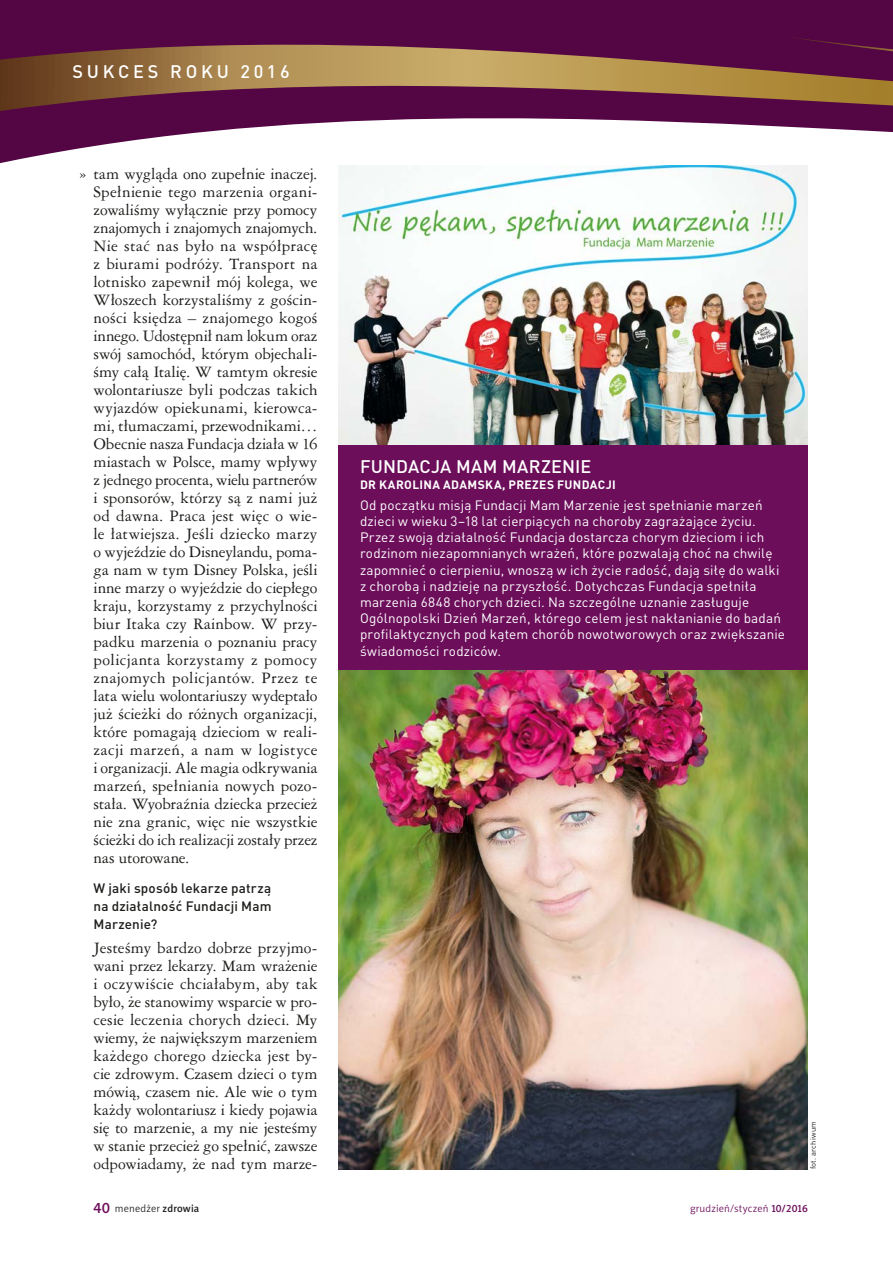
<style>
.page{position:relative;width:893px;height:1263px;background:#fff}
.page>*{position:absolute;margin:0;border:0;box-sizing:border-box;transform-origin:0 0}
.t1{font:500 18px "DIN Pro";letter-spacing:.005em;color:#fff}
.t2{font:500 18px "DIN Pro";letter-spacing:.21em;color:#fff}
.t3{font:15px/18px "Ameri Garmnd PL";letter-spacing:-.005em;color:#1d1d1b;text-align:justify}
.t4{font:13.5px/16.2px "DIN Pro";letter-spacing:.01em;color:#fff}
.t5{font:500 13.5px/18px "DIN Pro";letter-spacing:.01em;color:#1d1d1b;text-align:justify}
.t6{font:700 12px "DIN Pro";letter-spacing:.03em;color:#fff}
.t7{font:10.5px "Naomi Sans EFNTT Light";letter-spacing:.015em;color:#6c0e5a}
.t8{font:10.5px "Naomi Sans EFNTT Light";letter-spacing:.015em;color:#1d1d1b}
.t9{font:7.5px "DIN Pro";letter-spacing:.025em;color:#1d1d1b}
.s1{font-family:"Naomi Sans EFNTT Medium";font-size:15px;color:#6c0e5a}
.s2{font-family:"Naomi Sans EFNTT Medium"}
</style>
<div class="page">
<svg style="left:0;top:0;width:893px;height:168px;fill:#540644"></svg>
<svg style="left:0;top:45px;width:893px;height:66px;background:#844f46"></svg>
<svg style="left:784px;top:36px;width:109px;height:15px;background:#560b42"></svg>
<div style="left:339px;top:438px;width:469px;height:239px;background:#6c0e5a"></div>
<img style="left:339px;top:671px;width:469px;height:498px">
<img style="left:339px;top:166px;width:469px;height:279px">
<p class="t2" style="left:72px;top:59px;width:219px">SUKCES ROKU 2016</p>
<p class="t3" style="left:94px;top:165px;width:225px">tam wygląda ono zupełnie inaczej.<br>Spełnienie tego marzenia organi&shy;zowaliśmy wyłącznie przy pomocy znajomych i znajomych znajomych.<br>Nie stać nas było na współpracę z biurami podróży. Transport na lotnisko zapewnił mój kolega, we Włoszech korzystaliśmy z gościn&shy;ności księdza – znajomego kogoś innego. Udostępnił nam lokum oraz swój samochód, którym objechali&shy;śmy całą Italię. W tamtym okresie wolontariusze byli podczas takich wyjazdów opiekunami, kierowca&shy;mi, tłumaczami, przewodnikami… Obecnie nasza Fundacja działa w 16 miastach w Polsce, mamy wpływy z jednego procenta, wielu partnerów i sponsorów, którzy są z nami już od dawna. Praca jest więc o wie&shy;le łatwiejsza. Jeśli dziecko marzy o wyjeździe do Disneylandu, poma&shy;ga nam w tym Disney Polska, jeśli inne marzy o wyjeździe do ciepłego kraju, korzystamy z przychylności biur Itaka czy Rainbow. W przy&shy;padku marzenia o poznaniu pracy policjanta korzystamy z pomocy znajomych policjantów. Przez te lata wielu wolontariuszy wydeptało już ścieżki do różnych organizacji, które pomagają dzieciom w reali&shy;zacji marzeń, a nam w logistyce i organizacji. Ale magia odkrywania marzeń, spełniania nowych pozo&shy;stała. Wyobraźnia dziecka przecież nie zna granic, więc nie wszystkie ścieżki do ich realizacji zostały przez nas utorowane.</p>
<p class="t5" style="left:94px;top:879px;width:180px">W jaki sposób lekarze patrzą na działalność Fundacji Mam Marzenie?</p>
<p class="t3" style="left:94px;top:939px;width:225px">Jesteśmy bardzo dobrze przyjmo&shy;wani przez lekarzy. Mam wrażenie i oczywiście chciałabym, aby tak było, że stanowimy wsparcie w pro&shy;cesie leczenia chorych dzieci. My wiemy, że największym marzeniem każdego chorego dziecka jest by&shy;cie zdrowym. Czasem dzieci o tym mówią, czasem nie. Ale wie o tym każdy wolontariusz i kiedy pojawia się to marzenie, a my nie jesteśmy w stanie przecież go spełnić, zawsze odpowiadamy, że nad tym marze-</p>
<p class="t3" style="left:79px;top:165px;width:9px">»</p>
<p class="t1" style="left:360px;top:454px;width:233px">FUNDACJA MAM MARZENIE</p>
<p class="t6" style="left:360px;top:477px;width:257px">DR KAROLINA ADAMSKA, PREZES FUNDACJI</p>
<p class="t4" style="left:360px;top:496px;width:427px">Od początku misją Fundacji Mam Marzenie jest spełnianie marzeń dzieci w wieku 3–18 lat cierpiących na choroby zagrażające życiu.<br>Przez swoją działalność Fundacja dostarcza chorym dzieciom i ich rodzinom niezapomnianych wrażeń, które pozwalają choć na chwilę zapomnieć o cierpieniu, wnoszą w ich życie radość, dają siłę do walki z chorobą i nadzieję na przyszłość. Dotychczas Fundacja spełniła marzenia 6848 chorych dzieci. Na szczególne uznanie zasługuje Ogólnopolski Dzień Marzeń, którego celem jest nakłanianie do badań profilaktycznych pod kątem chorób nowotworowych oraz zwiększanie świadomości rodziców.</p>
<p class="t9" style="left:808px;top:1169px;width:50px;rotate:-90deg">fot. archiwum</p>
<p class="t8" style="left:94px;top:1202px;width:107px"><span class="s1">40</span> menedżer <span class="s2">zdrowia</span></p>
<p class="t7" style="left:690px;top:1202px;width:119px">grudzień/styczeń <span class="s2">10/2016</span></p>
</div>
